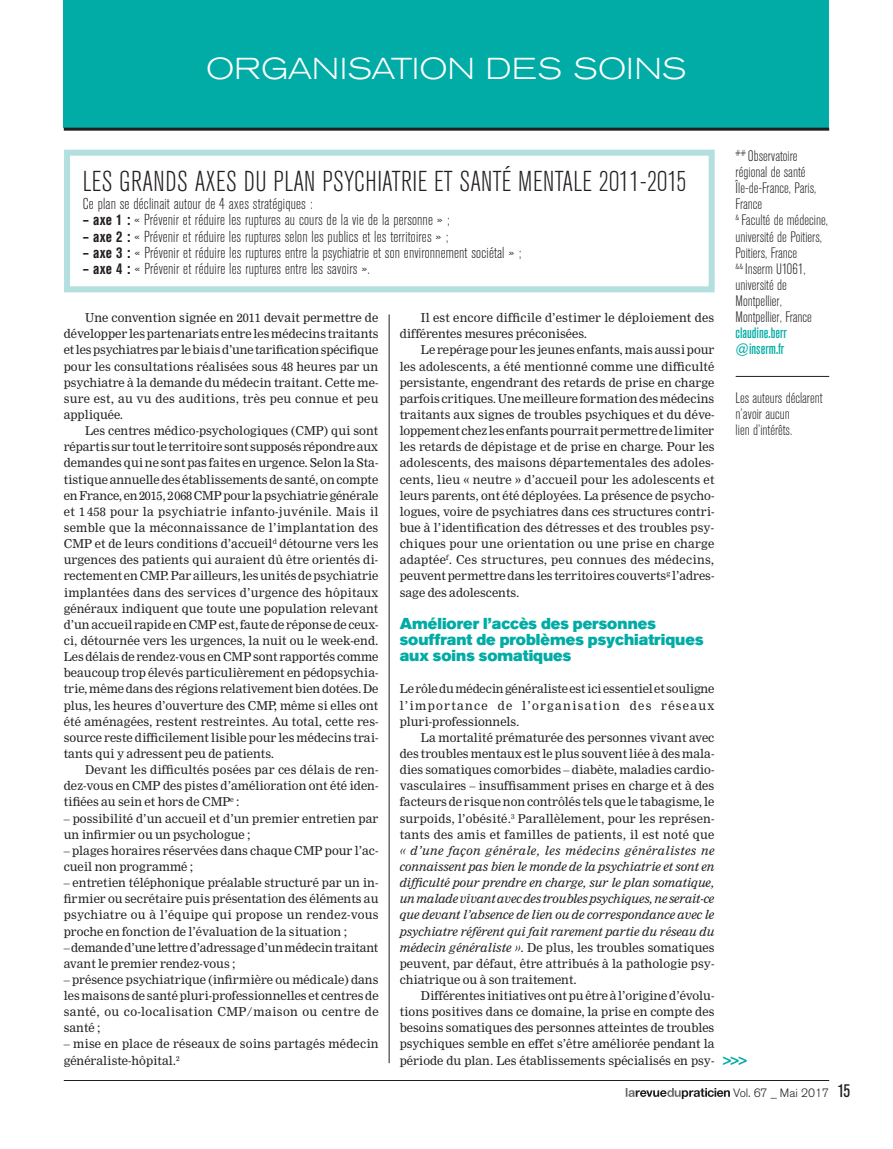
<style>
.page{position:relative;width:893px;height:1149px;background:#fff}
.page>*{position:absolute;margin:0;border:0;box-sizing:border-box;transform-origin:0 0}
.t1{font:300 expanded 30px "Akzidenz Grotesk BE";letter-spacing:.02em;color:#fff}
.t2{font:300 condensed 28.5px "Akzidenz Grotesk BE";letter-spacing:.005em;color:#231f20}
.t3{font:300 condensed 15.75px "Akzidenz Grotesk BE";letter-spacing:.01em;color:#231f20}
.t4{font:15.75px/16.2px "Akzidenz Grotesk BE Super";color:#00aca5}
.t5{font:300 condensed 15px/16.2px "Akzidenz Grotesk BE";color:#231f20}
.t6{font:500 condensed 15px/16.2px "Akzidenz Grotesk BE";color:#00aca5}
.t7{font:12px/16.2px "Nimrod";color:#231f20;text-align:justify}
.t8{font:italic 12px/16.2px "Nimrod";color:#231f20;text-align:justify}
.t9{font:300 12px "Akzidenz Grotesk BE";color:#231f20}
.s1{font-weight:700}
.s2{font-style:normal}
.s3{font-family:"Akzidenz Grotesk BE Super";color:#00aca5}
.s4{font-weight:400;font-stretch:condensed;font-size:18px}
</style>
<div class="page">
<div style="left:64px;top:0;width:765px;height:128px;background:#00aca5"></div>
<hr style="left:64px;top:128px;width:765px;height:3px;background:#231f20">
<svg style="left:626px;top:1088px;width:104px;height:10px"></svg>
<hr style="left:64px;top:1079px;width:765px;height:1px;background:#231f20">
<hr style="left:389px;top:314px;width:1px;height:748px;background:#231f20">
<hr style="left:736px;top:376px;width:93px;height:1px;background:#231f20">
<div style="left:64px;top:150px;width:651px;height:142px;border:6px solid #b3dfdf"></div>
<h1 class="t1" style="left:206px;top:52px;width:482px">ORGANISATION DES SOINS</h1>
<p class="t5" style="left:736px;top:148px;width:94px"><sup>##</sup> Observatoire régional de santé<br>Île-de-France, Paris,<br>France<br><sup>&amp;</sup> Faculté de médecine, université de Poitiers,<br>Poitiers, France<br><sup>&amp;&amp;</sup> Inserm U1061, université de<br>Montpellier,<br>Montpellier, France</p>
<p class="t6" style="left:736px;top:325px;width:53px">claudine.berr @inserm.fr</p>
<p class="t5" style="left:736px;top:390px;width:88px">Les auteurs déclarent n’avoir aucun<br>lien d’intérêts.</p>
<h2 class="t2" style="left:83px;top:166px;width:605px">LES GRANDS AXES DU PLAN PSYCHIATRIE ET SANTÉ MENTALE 2011-2015</h2>
<h3 class="t3" style="left:83px;top:195px;width:231px">Ce plan se déclinait autour de 4 axes stratégiques :</h3>
<h3 class="t3" style="left:83px;top:211px;width:368px"><span class="s1">– axe 1 :</span> « Prévenir et réduire les ruptures au cours de la vie de la personne » ;</h3>
<h3 class="t3" style="left:83px;top:227px;width:367px"><span class="s1">– axe 2 :</span> « Prévenir et réduire les ruptures selon les publics et les territoires » ;</h3>
<h3 class="t3" style="left:83px;top:244px;width:440px"><span class="s1">– axe 3 :</span> « Prévenir et réduire les ruptures entre la psychiatrie et son environnement sociétal » ;</h3>
<h3 class="t3" style="left:83px;top:260px;width:288px"><span class="s1">– axe 4 :</span> « Prévenir et réduire les ruptures entre les savoirs ».</h3>
<p class="t7" style="left:400px;top:310px;width:316px;text-indent:21px">Il est encore difficile d’estimer le déploiement des différentes mesures préconisées.</p>
<p class="t7" style="left:400px;top:342px;width:316px;text-indent:21px">Le repérage pour les jeunes enfants, mais aussi pour les adolescents, a été mentionné comme une difficulté persistante, engendrant des retards de prise en charge parfois critiques. Une meilleure formation des médecins traitants aux signes de troubles psychiques et du déve&shy;loppement chez les enfants pourrait permettre de limiter les retards de dépistage et de prise en charge. Pour les adolescents, des maisons départementales des adoles&shy;cents, lieu « neutre » d’accueil pour les adolescents et leurs parents, ont été déployées. La présence de psycho&shy;logues, voire de psychiatres dans ces structures contri&shy;bue à l’identification des détresses et des troubles psy&shy;chiques pour une orientation ou une prise en charge adaptée<sup>f</sup>. Ces structures, peu connues des médecins, peuvent permettre dans les territoires couverts<sup>g</sup> l’adres&shy;sage des adolescents.</p>
<h3 class="t4" style="left:400px;top:615px;width:305px">Améliorer l’accès des personnes souffrant de problèmes psychiatriques aux soins somatiques</h3>
<p class="t7" style="left:400px;top:680px;width:316px">Le rôle du médecin généraliste est ici essentiel et souligne l’importance de l’organisation des réseaux pluri-professionnels.</p>
<p class="t7" style="left:400px;top:729px;width:316px;text-indent:21px">La mortalité prématurée des personnes vivant avec des troubles mentaux est le plus souvent liée à des mala&shy;dies somatiques comorbides – diabète, maladies cardio&shy;vasculaires – insuffisamment prises en charge et à des facteurs de risque non contrôlés tels que le tabagisme, le surpoids, l’obésité.<sup>3</sup> Parallèlement, pour les représen&shy;tants des amis et familles de patients, il est noté que</p>
<p class="t8" style="left:400px;top:842px;width:316px">« d’une façon générale, les médecins généralistes ne connaissent pas bien le monde de la psychiatrie et sont en difficulté pour prendre en charge, sur le plan somatique, un malade vivant avec des troubles psychiques, ne serait-ce que devant l’absence de lien ou de correspondance avec le psychiatre référent qui fait rarement partie du réseau du médecin généraliste »<span class="s2">. De plus, les troubles somatiques peuvent, par défaut, être attribués à la pathologie psy&shy;chiatrique ou à son traitement.</span></p>
<p class="t7" style="left:400px;top:987px;width:349px;text-align:left;text-indent:21px">Différentes initiatives ont pu être à l’origine d’évolu-<br>tions positives dans ce domaine, la prise en compte des besoins somatiques des personnes atteintes de troubles psychiques semble en effet s’être améliorée pendant la période du plan. Les établissements spécialisés en psy- <span class="s3">&gt;&gt;&gt;</span></p>
<p class="t7" style="left:64px;top:310px;width:316px;text-indent:21px">Une convention signée en 2011 devait permettre de développer les partenariats entre les médecins traitants et les psychiatres par le biais d’une tarification spécifique pour les consultations réalisées sous 48 heures par un psychiatre à la demande du médecin traitant. Cette me&shy;sure est, au vu des auditions, très peu connue et peu appliquée.</p>
<p class="t7" style="left:64px;top:422px;width:316px;text-indent:21px">Les centres médico-psychologiques (CMP) qui sont répartis sur tout le territoire sont supposés répondre aux demandes qui ne sont pas faites en urgence. Selon la Sta&shy;tistique annuelle des établissements de santé, on compte en France, en 2015, 2068CMP pour la psychiatrie générale et 1 458 pour la psychiatrie infanto-juvénile. Mais il semble que la méconnaissance de l’implantation des CMP et de leurs conditions d’accueil<sup>d</sup> détourne vers les urgences des patients qui auraient dû être orientés di&shy;rectement en CMP. Par ailleurs, les unités de psychiatrie implantées dans des services d’urgence des hôpitaux généraux indiquent que toute une population relevant d’un accueil rapide en CMP est, faute de réponse de ceux&shy;ci, détournée vers les urgences, la nuit ou le week-end.<br>Les délais de rendez-vous en CMP sont rapportés comme beaucoup trop élevés particulièrement en pédopsychia&shy;trie, même dans des régions relativement bien dotées. De plus, les heures d’ouverture des CMP, même si elles ont été aménagées, restent restreintes. Au total, cette res&shy;source reste difficilement lisible pour les médecins trai&shy;tants qui y adressent peu de patients.</p>
<p class="t7" style="left:64px;top:761px;width:316px;text-indent:21px">Devant les difficultés posées par ces délais de ren&shy;dez-vous en CMP des pistes d’amélioration ont été iden&shy;tifiées au sein et hors de CMP<sup>e</sup> :</p>
<p class="t7" style="left:64px;top:809px;width:316px">– possibilité d’un accueil et d’un premier entretien par un infirmier ou un psychologue ;</p>
<p class="t7" style="left:64px;top:842px;width:316px">– plages horaires réservées dans chaque CMP pour l’ac&shy;cueil non programmé ;</p>
<p class="t7" style="left:64px;top:874px;width:316px">– entretien téléphonique préalable structuré par un in&shy;firmier ou secrétaire puis présentation des éléments au psychiatre ou à l’équipe qui propose un rendez-vous proche en fonction de l’évaluation de la situation ;</p>
<p class="t7" style="left:64px;top:938px;width:316px">– demande d’une lettre d’adressage d’un médecin traitant avant le premier rendez-vous ;</p>
<p class="t7" style="left:64px;top:971px;width:316px">– présence psychiatrique (infirmière ou médicale) dans les maisons de santé pluri-professionnelles et centres de santé, ou co-localisation CMP/maison ou centre de santé ;</p>
<p class="t7" style="left:64px;top:1035px;width:316px">– mise en place de réseaux de soins partagés médecin généraliste-hôpital.<sup>2</sup></p>
<p class="t9" style="left:733px;top:1085px;width:118px">Vol. 67 _ Mai 2017 <span class="s4">15</span></p>
</div>
